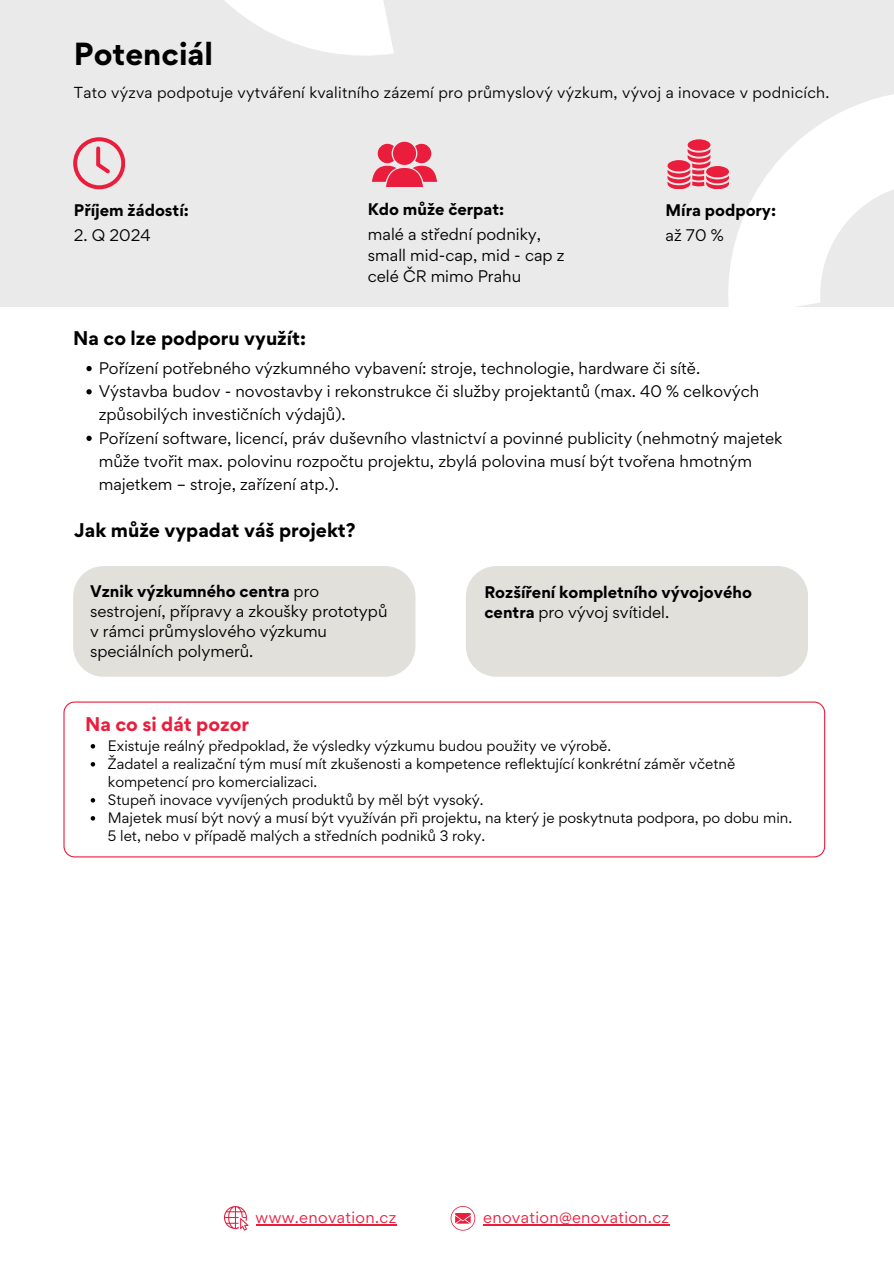
<style>
.page{position:relative;width:894px;height:1264px;background:#fff}
.page>*{position:absolute;margin:0;border:0;box-sizing:border-box;transform-origin:0 0}
.t1{font:700 28.5px "Gordita";color:#000}
.t2{font:700 17.7px "Gordita";color:#000}
.t3{font:700 17.7px "Gordita";color:#ea1d3c}
.t4{font:15px/23.2px "Gordita";color:#000}
.t5{font:700 15px/20.2px "Gordita";color:#000}
.t6{font:14.7px "Gordita";letter-spacing:.02em;color:#ea1d3c}
.t7{font:14.25px "Gordita";letter-spacing:.015em;color:#000}
.t8{font:13.5px/18px "Gordita";color:#000}
.s1{font-weight:700}
.s2{font-weight:400}
</style>
<div class="page">
<div style="left:0;top:0;width:893px;height:307px;background:#eaeaea"></div>
<svg style="left:372px;top:144px;width:65px;height:43px"></svg>
<div style="left:393px;top:142px;width:23px;height:23px;background:#ea1d3c;border-radius:50%"></div>
<svg style="left:73px;top:137px;width:52px;height:52px"></svg>
<svg style="left:86px;top:366px;width:6px;height:5px"></svg>
<svg style="left:86px;top:389px;width:6px;height:5px"></svg>
<svg style="left:86px;top:435px;width:6px;height:6px"></svg>
<svg style="left:225px;top:0;width:169px;height:56px"></svg>
<svg style="left:667px;top:94px;width:226px;height:213px"></svg>
<svg style="left:63px;top:701px;width:762px;height:156px"></svg>
<svg style="left:91px;top:744px;width:4px;height:4px"></svg>
<svg style="left:91px;top:762px;width:4px;height:4px"></svg>
<svg style="left:91px;top:798px;width:4px;height:4px"></svg>
<svg style="left:91px;top:816px;width:4px;height:4px"></svg>
<div style="left:73px;top:566px;width:342px;height:110px;background:#e1e0db;border-radius:30px"></div>
<div style="left:465px;top:566px;width:342px;height:110px;background:#e1e0db;border-radius:30px"></div>
<svg style="left:224px;top:1206px;width:24px;height:24px"></svg>
<svg style="left:450px;top:1206px;width:25px;height:24px"></svg>
<hr style="left:255px;top:1223px;width:141px;height:1px;background:#ea1d3c">
<hr style="left:483px;top:1223px;width:186px;height:1px;background:#ea1d3c">
<p class="t1" style="left:74px;top:35px;width:141px">Potenciál</p>
<h5 class="t7" style="left:74px;top:83px;width:756px">Tato výzva podpotuje vytváření kvalitního zázemí pro průmyslový výzkum, vývoj a inovace v podnicích.</h5>
<h2 class="t5" style="left:74px;top:199px;width:116px">Příjem žádostí:</h2>
<p class="t4" style="left:74px;top:223px;width:78px">2. Q 2024</p>
<p class="t5" style="left:368px;top:199px;width:138px">Kdo může čerpat:</p>
<h2 class="t4" style="left:368px;top:223px;width:198px;line-height:21px">malé a střední podniky, small mid-cap, mid - cap z celé ČR mimo Prahu</h2>
<h4 class="t5" style="left:665px;top:199px;width:112px">Míra podpory:</h4>
<p class="t4" style="left:665px;top:223px;width:60px">až 70 %</p>
<h1 class="t2" style="left:73px;top:326px;width:234px">Na co lze podporu využít:</h1>
<h5 class="t4" style="left:99px;top:356px;width:603px">Pořízení potřebného výzkumného vybavení: stroje, technologie, hardware či sítě.</h5>
<p class="t4" style="left:99px;top:379px;width:662px">Výstavba budov - novostavby i rekonstrukce či služby projektantů (max. 40 % celkových způsobilých investičních výdajů).</p>
<h4 class="t4" style="left:99px;top:426px;width:685px">Pořízení software, licencí, práv duševního vlastnictví a povinné publicity (nehmotný majetek může tvořit max. polovinu rozpočtu projektu, zbylá polovina musí být tvořena hmotným majetkem – stroje, zařízení atp.).</h4>
<p class="t2" style="left:74px;top:518px;width:283px">Jak může vypadat váš projekt?</p>
<h2 class="t4" style="left:90px;top:580px;width:299px;line-height:20.2px"><span class="s1">Vznik výzkumného centra</span> pro sestrojení, přípravy a zkoušky prototypů v rámci průmyslového výzkumu speciálních polymerů.</h2>
<p class="t5" style="left:484px;top:582px;width:269px">Rozšíření kompletního vývojového centra <span class="s2">pro vývoj svítidel.</span></p>
<h3 class="t3" style="left:85px;top:711px;width:165px">Na co si dát pozor</h3>
<p class="t8" style="left:108px;top:736px;width:504px">Existuje reálný předpoklad, že výsledky výzkumu budou použity ve výrobě.</p>
<h4 class="t8" style="left:108px;top:754px;width:628px">Žadatel a realizační tým musí mít zkušenosti a kompetence reflektující konkrétní záměr včetně kompetencí pro komercializaci.</h4>
<h5 class="t8" style="left:108px;top:790px;width:377px">Stupeň inovace vyvíjených produktů by měl být vysoký.</h5>
<p class="t8" style="left:108px;top:808px;width:685px">Majetek musí být nový a musí být využíván při projektu, na který je poskytnuta podpora, po dobu min.<br>5 let, nebo v případě malých a středních podniků 3 roky.</p>
<p class="t6" style="left:255px;top:1207px;width:142px">www.enovation.cz</p>
<p class="t6" style="left:483px;top:1207px;width:187px">enovation@enovation.cz</p>
</div>
